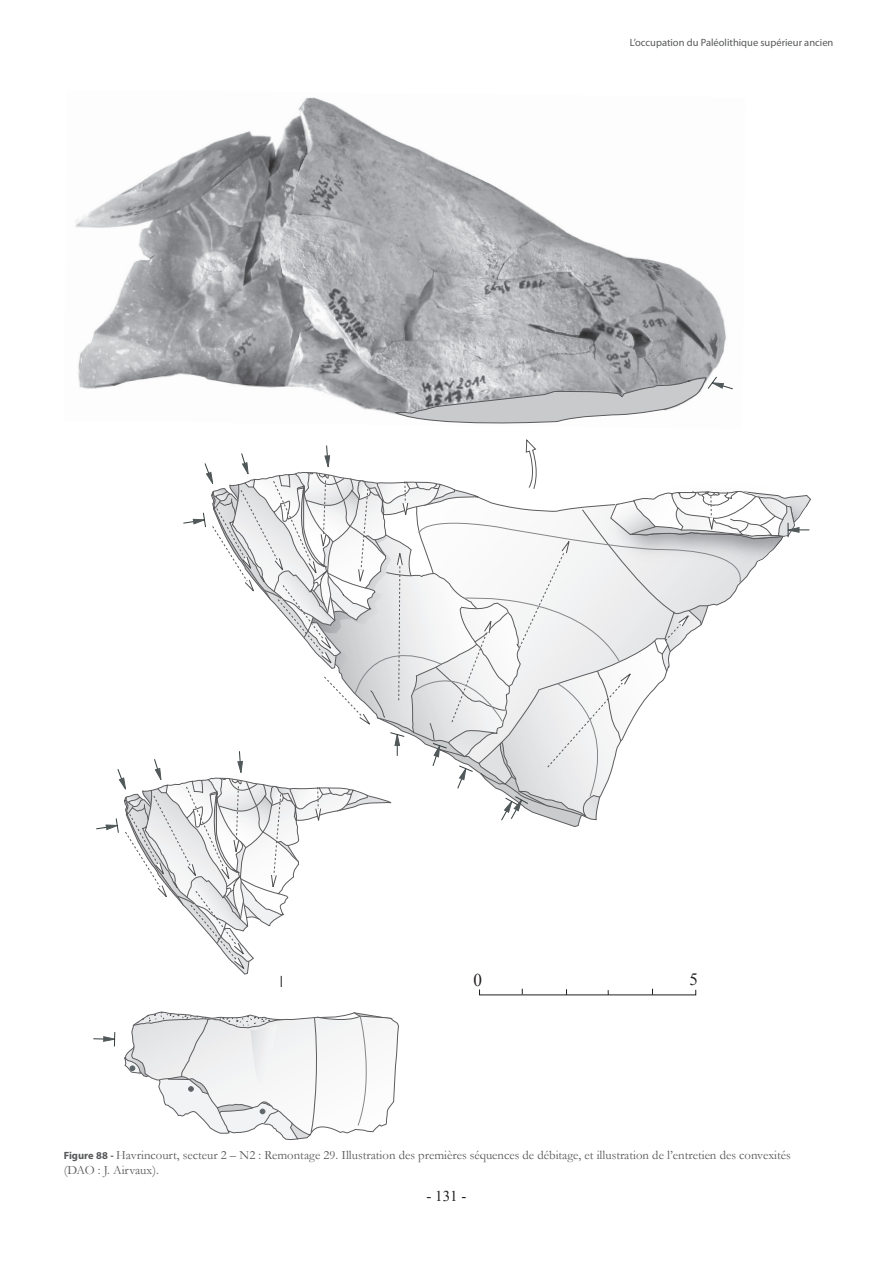
<style>
.page{position:relative;width:893px;height:1263px;background:#fff}
.page>*{position:absolute;margin:0;border:0;box-sizing:border-box;transform-origin:0 0}
.t1{font:18px "Times New Roman";color:#231f20;scale:.95 1}
.t2{font:17.25px "Times New Roman";color:#231f20}
.t3{font:15px "Times New Roman";color:#231f20}
.t4{font:12.75px/15.3px "Garamond";color:#57585a}
.t5{font:10.5px "Myriad Pro";color:#57585a}
.s1{font-family:"Myriad Pro";font-weight:700;font-size:10.5px}
</style>
<div class="page">
<img style="left:75px;top:97px;width:651px;height:317px">
<svg style="left:395px;top:376px;width:338px;height:48px"></svg>
<svg style="left:93px;top:1032px;width:23px;height:14px"></svg>
<svg style="left:124px;top:1012px;width:275px;height:128px"></svg>
<svg style="left:96px;top:439px;width:715px;height:556px"></svg>
<p class="t5" style="left:630px;top:36px;width:205px">L’occupation du Paléolithique supérieur ancien</p>
<h1 class="t1" style="left:474px;top:968px;width:10px">0</h1>
<h2 class="t2" style="left:690px;top:968px;width:10px">5</h2>
<p class="t4" style="left:64px;top:1147px;width:729px"><span class="s1">Figure 88 -</span> Havrincourt, secteur 2 – N2 : Remontage 29. Illustration des premières séquences de débitage, et illustration de l’entretien des convexités (DAO : J. Airvaux).</p>
<p class="t3" style="left:426px;top:1185px;width:41px">- 131 -</p>
</div>
